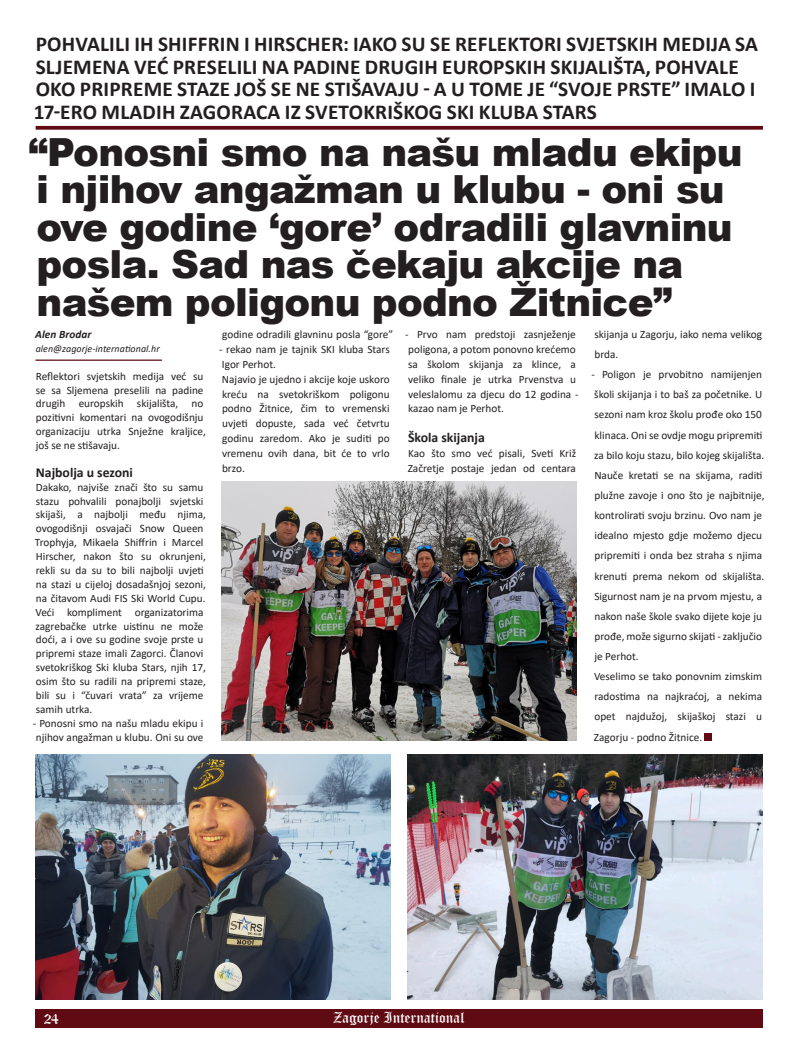
<style>
.page{position:relative;width:798px;height:1063px;background:#fff}
.page>*{position:absolute;margin:0;border:0;box-sizing:border-box;transform-origin:0 0}
.t1{font:900 38.75px/37.5px "Arial";letter-spacing:-.02em;color:#231f20}
.t2{font:700 21.25px/22.5px "Calibri";letter-spacing:.01em;color:#231f20}
.t3{font:15px "Old English Text";color:#fff}
.t4{font:700 13.75px "Calibri";color:#231f20}
.t5{font:11.25px/13.9px "Calibri";color:#231f20}
.t6{font:italic 700 11.25px "Calibri";letter-spacing:.005em;color:#231f20}
.t7{font:italic 10px "Calibri";letter-spacing:.005em;color:#231f20}
</style>
<div class="page">
<div style="left:35px;top:1009px;width:727px;height:19px;background:#600a14"></div>
<hr style="left:35px;top:360px;width:127px;height:1px;background:#600a14">
<svg style="left:36px;top:126px;width:726px;height:4px;background:#6c1d26"></svg>
<div style="left:704px;top:733px;width:7px;height:8px;background:#600a14"></div>
<img style="left:221px;top:482px;width:355px;height:259px">
<img style="left:35px;top:755px;width:355px;height:244px">
<img style="left:407px;top:755px;width:355px;height:244px">
<p class="t2" style="left:34px;top:33px;width:725px">POHVALILI IH SHIFFRIN I HIRSCHER: IAKO SU SE REFLEKTORI SVJETSKIH MEDIJA SA SLJEMENA VEĆ PRESELILI NA PADINE DRUGIH EUROPSKIH SKIJALIŠTA, POHVALE OKO PRIPREME STAZE JOŠ SE NE STIŠAVAJU - A U TOME JE “SVOJE PRSTE” IMALO I 17-ERO MLADIH ZAGORACA IZ SVETOKRIŠKOG SKI KLUBA STARS</p>
<p class="t1" style="left:28px;top:132px;width:715px">“Ponosni smo na našu mladu ekipu i njihov angažman u klubu - oni su ove godine ‘gore’ odradili glavninu posla. Sad nas čekaju akcije na našem poligonu podno Žitnice”</p>
<p class="t6" style="left:35px;top:326px;width:58px">Alen Brodar</p>
<p class="t7" style="left:36px;top:342px;width:125px">alen@zagorje-international.hr</p>
<p class="t5" style="left:36px;top:369px;width:172px">Reflektori svjetskih medija već su se sa Sljemena preselili na padine drugih europskih skijališta, no pozitivni komentari na ovogodišnju organizaciju utrka Snježne kraljice, još se ne stišavaju.</p>
<p class="t4" style="left:36px;top:463px;width:99px">Najbolja u sezoni</p>
<p class="t5" style="left:35px;top:480px;width:172px">Dakako, najviše znači što su samu stazu pohvalili ponajbolji svjetski skijaši, a najbolji među njima, ovogodišnji osvajači Snow Queen Trophyja, Mikaela Shiffrin i Marcel Hirscher, nakon što su okrunjeni, rekli su da su to bili najbolji uvjeti na stazi u cijeloj dosadašnjoj sezoni, na čitavom Audi FIS Ski World Cupu.<br>Veći kompliment organizatorima zagrebačke utrke uistinu ne može doći, a i ove su godine svoje prste u pripremi staze imali Zagorci. Članovi svetokriškog Ski kluba Stars, njih 17, osim što su radili na pripremi staze, bili su i “čuvari vrata” za vrijeme samih utrka.</p>
<p class="t5" style="left:33px;top:716px;width:172px">- Ponosni smo na našu mladu ekipu i njihov angažman u klubu. Oni su ove</p>
<p class="t5" style="left:222px;top:327px;width:172px">godine odradili glavninu posla “gore”</p>
<p class="t5" style="left:219px;top:341px;width:172px;line-height:14.9px">- rekao nam je tajnik SKI kluba Stars<br>Igor Perhot.</p>
<p class="t5" style="left:222px;top:371px;width:169px;line-height:14.9px;text-align:justify">Najavio je ujedno i akcije koje uskoro kreću na svetokriškom poligonu podno Žitnice, čim to vremenski uvjeti dopuste, sada već četvrtu godinu zaredom. Ako je suditi po vremenu ovih dana, bit će to vrlo brzo.</p>
<p class="t5" style="left:405px;top:327px;width:175px;line-height:14.9px">- Prvo nam predstoji zasnježenje poligona, a potom ponovno krećemo sa školom skijanja za klince, a veliko finale je utrka Prvenstva u veleslalomu za djecu do 12 godina - kazao nam je Perhot.</p>
<p class="t4" style="left:408px;top:428px;width:78px">Škola skijanja</p>
<p class="t5" style="left:407px;top:446px;width:170px;line-height:14.9px">Kao što smo već pisali, Sveti Križ<br>Začretje postaje jedan od centara</p>
<p class="t5" style="left:594px;top:324px;width:169px;line-height:20.1px">skijanja u Zagorju, iako nema velikog brda.</p>
<p class="t5" style="left:591px;top:364px;width:175px;line-height:20.1px">- Poligon je prvobitno namijenjen školi skijanja i to baš za početnike. U sezoni nam kroz školu prođe oko 150 klinaca. Oni se ovdje mogu pripremiti za bilo koju stazu, bilo kojeg skijališta.<br>Nauče kretati se na skijama, raditi plužne zavoje i ono što je najbitnije, kontrolirati svoju brzinu. Ovo nam je idealno mjesto gdje možemo djecu pripremiti i onda bez straha s njima krenuti prema nekom od skijališta.<br>Sigurnost nam je na prvom mjestu, a nakon naše škole svako dijete koje ju prođe, može sigurno skijati - zaključio je Perhot.</p>
<p class="t5" style="left:593px;top:666px;width:170px;line-height:20.1px;text-align:justify">Veselimo se tako ponovnim zimskim radostima na najkraćoj, a nekima opet najdužoj, skijaškoj stazi u Zagorju - podno Žitnice.</p>
<h3 class="t3" style="left:44px;top:1009px;width:17px">24</h3>
<h3 class="t3" style="left:333px;top:1008px;width:133px">Zagorje International</h3>
</div>
